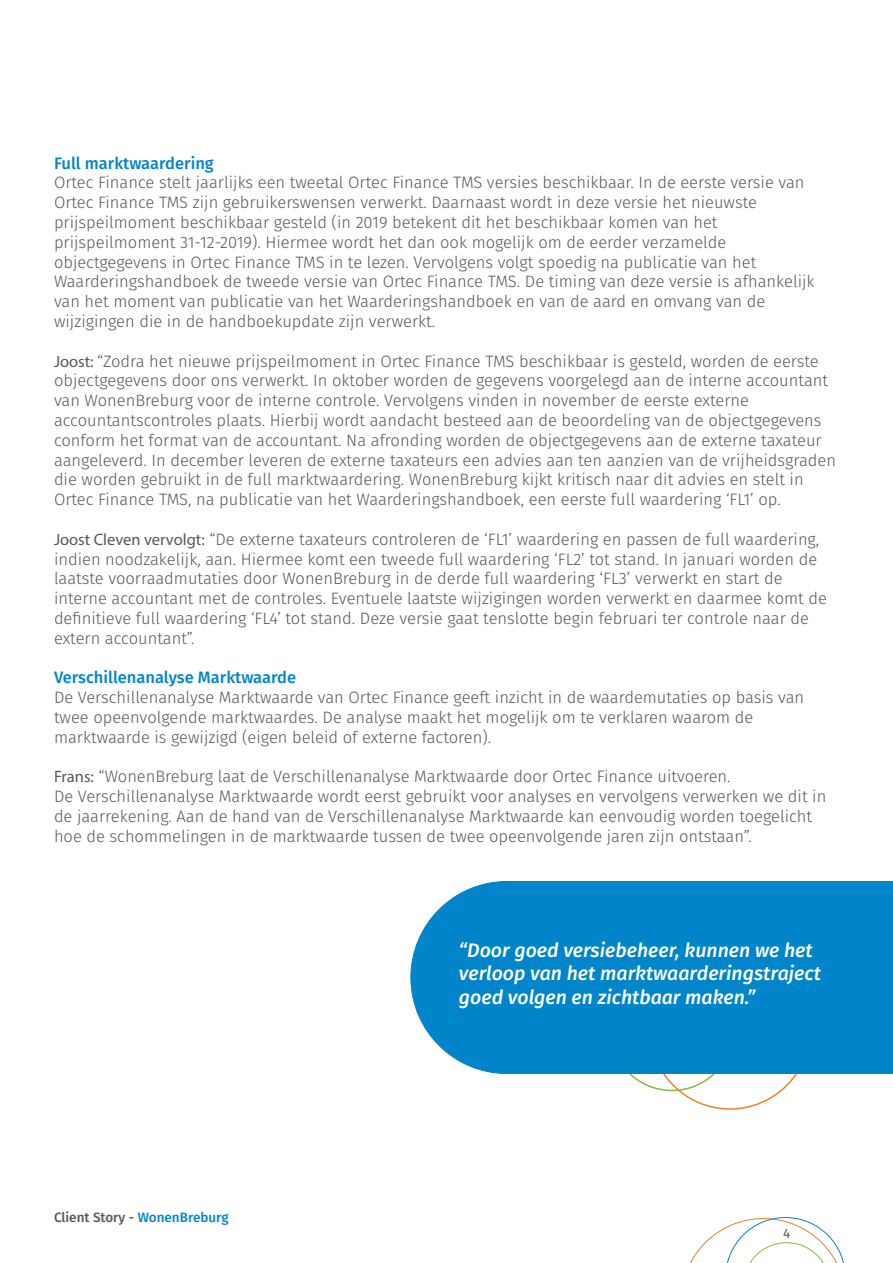
<style>
.page{position:relative;width:893px;height:1263px;background:#fff}
.page>*{position:absolute;margin:0;border:0;box-sizing:border-box;transform-origin:0 0}
.t1{font:italic 500 19.5px/23.4px "Fira Sans";color:#fff}
.t2{font:300 16.5px/19.8px "Fira Sans";color:#57585a}
.t3{font:500 16.5px "Fira Sans";color:#0085cb}
.t4{font:500 13.5px "Fira Sans";color:#57585a}
.t5{font:13.5px "Fira Sans";color:#57585a}
.s1{font-family:"Myriad Pro";font-weight:400}
.s2{color:#0085cb}
</style>
<div class="page">
<svg style="left:690px;top:1217px;width:154px;height:46px"></svg>
<div style="left:503px;top:881px;width:390px;height:193px;background:#0085cb"></div>
<div style="left:411px;top:881px;width:192px;height:192px;background:#0085cb;border-radius:50%"></div>
<p class="t3" style="left:54px;top:149px;width:161px">Full marktwaardering</p>
<p class="t2" style="left:54px;top:173px;width:752px">Ortec Finance stelt jaarlijks een tweetal Ortec Finance TMS versies beschikbaar. In de eerste versie van<br>Ortec Finance TMS zijn gebruikerswensen verwerkt. Daarnaast wordt in deze versie het nieuwste</p>
<p class="t2" style="left:54px;top:212px;width:665px">prijspeilmoment beschikbaar gesteld (in 2019 betekent dit het beschikbaar komen van het</p>
<p class="t2" style="left:54px;top:232px;width:674px">prijspeilmoment 31-12-2019). Hiermee wordt het dan ook mogelijk om de eerder verzamelde</p>
<p class="t2" style="left:54px;top:252px;width:704px">objectgegevens in Ortec Finance TMS in te lezen. Vervolgens volgt spoedig na publicatie van het</p>
<p class="t2" style="left:54px;top:272px;width:762px">Waarderingshandboek de tweede versie van Ortec Finance TMS. De timing van deze versie is afhankelijk van het moment van publicatie van het Waarderingshandboek en van de aard en omvang van de</p>
<p class="t2" style="left:54px;top:311px;width:383px">wijzigingen die in de handboekupdate zijn verwerkt.</p>
<p class="t2" style="left:54px;top:351px;width:776px"><span class="s1">Joost:</span> “Zodra het nieuwe prijspeilmoment in Ortec Finance TMS beschikbaar is gesteld, worden de eerste objectgegevens door ons verwerkt. In oktober worden de gegevens voorgelegd aan de interne accountant van WonenBreburg voor de interne controle. Vervolgens vinden in november de eerste externe</p>
<p class="t2" style="left:54px;top:410px;width:784px">accountantscontroles plaats. Hierbij wordt aandacht besteed aan de beoordeling van de objectgegevens conform het format van de accountant. Na afronding worden de objectgegevens aan de externe taxateur aangeleverd. In december leveren de externe taxateurs een advies aan ten aanzien van de vrijheidsgraden die worden gebruikt in de full marktwaardering. WonenBreburg kijkt kritisch naar dit advies en stelt in Ortec Finance TMS, na publicatie van het Waarderingshandboek, een eerste full waardering ‘FL1’ op.</p>
<p class="t2" style="left:54px;top:529px;width:767px"><span class="s1">Joost Cleven vervolgt:</span> “De externe taxateurs controleren de ‘FL1’ waardering en passen de full waardering, indien noodzakelijk, aan. Hiermee komt een tweede full waardering ‘FL2’ tot stand. In januari worden de laatste voorraadmutaties door WonenBreburg in de derde full waardering ‘FL3’ verwerkt en start de</p>
<p class="t2" style="left:54px;top:588px;width:774px">interne accountant met de controles. Eventuele laatste wijzigingen worden verwerkt en daarmee komt de definitieve full waardering ‘FL4’ tot stand. Deze versie gaat tenslotte begin februari ter controle naar de extern accountant”.</p>
<p class="t3" style="left:54px;top:664px;width:244px">Verschillenanalyse Marktwaarde</p>
<p class="t2" style="left:54px;top:687px;width:752px">De Verschillenanalyse Marktwaarde van Ortec Finance geeft inzicht in de waardemutaties op basis van twee opeenvolgende marktwaardes. De analyse maakt het mogelijk om te verklaren waarom de</p>
<p class="t2" style="left:54px;top:727px;width:439px">marktwaarde is gewijzigd (eigen beleid of externe factoren).</p>
<p class="t2" style="left:54px;top:767px;width:678px"><span class="s1">Frans:</span> “WonenBreburg laat de Verschillenanalyse Marktwaarde door Ortec Finance uitvoeren.</p>
<p class="t2" style="left:54px;top:786px;width:774px">De Verschillenanalyse Marktwaarde wordt eerst gebruikt voor analyses en vervolgens verwerken we dit in de jaarrekening. Aan de hand van de Verschillenanalyse Marktwaarde kan eenvoudig worden toegelicht hoe de schommelingen in de marktwaarde tussen de twee opeenvolgende jaren zijn ontstaan”.</p>
<p class="t4" style="left:54px;top:1206px;width:176px">Client Story - <span class="s2">WonenBreburg</span></p>
<p class="t1" style="left:459px;top:937px;width:355px">“Door goed versiebeheer, kunnen we het</p>
<p class="t1" style="left:459px;top:961px;width:363px">verloop van het marktwaarderingstraject goed volgen en zichtbaar maken.”</p>
<p class="t5" style="left:783px;top:1223px;width:9px">4</p>
</div>
